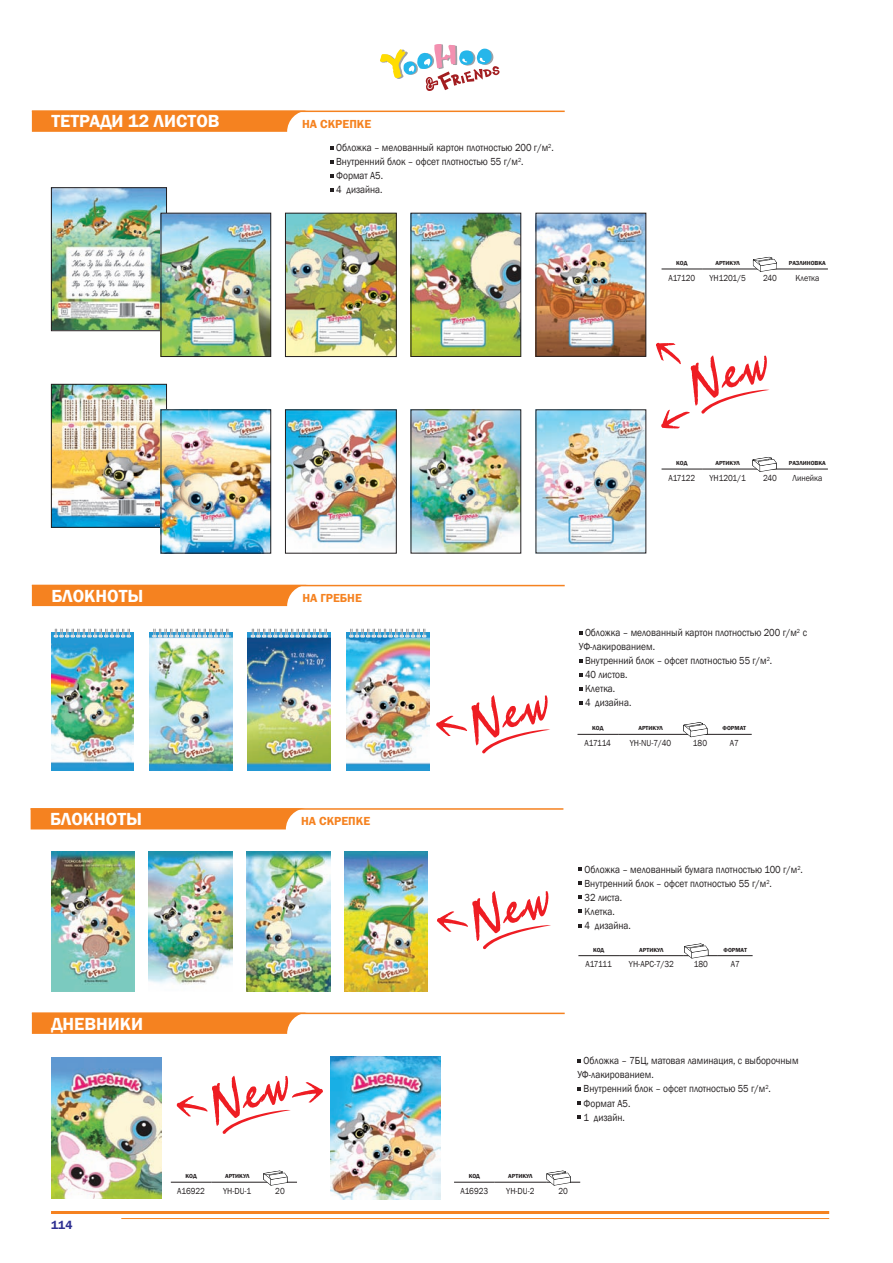
<style>
.page{position:relative;width:893px;height:1263px;background:#fff}
.page>*{position:absolute;margin:0;border:0;box-sizing:border-box;transform-origin:0 0}
.t1{font:600 18px "Franklin Gothic";color:#fff}
.t2{font:600 12px "Franklin Gothic";color:#f58220}
.t3{font:600 12px "Franklin Gothic";color:#2e3092}
.t4{font:10.5px/14.1px "Franklin Gothic";color:#231f20;scale:.9 1}
.t5{font:9px "Franklin Gothic";color:#231f20;scale:.9 1}
.t6{font:600 6px "Franklin Gothic";color:#231f20}
</style>
<div class="page">
<hr style="left:51px;top:1211px;width:778px;height:3px;background:#f58220">
<hr style="left:121px;top:1218px;width:708px;height:1px;background:#f58220">
<svg style="left:380px;top:44px;width:119px;height:47px"></svg>
<svg style="left:32px;top:1014px;width:276px;height:20px;background:#f58a2e"></svg>
<hr style="left:32px;top:1013px;width:533px;height:1px;background:#f58220">
<svg style="left:577px;top:1059px;width:4px;height:4px"></svg>
<svg style="left:577px;top:1087px;width:4px;height:4px"></svg>
<svg style="left:577px;top:1101px;width:4px;height:4px"></svg>
<svg style="left:577px;top:1115px;width:4px;height:4px"></svg>
<hr style="left:171px;top:1182px;width:40px;height:1px;background:#231f20">
<hr style="left:211px;top:1182px;width:52px;height:1px;background:#231f20">
<hr style="left:263px;top:1182px;width:34px;height:1px;background:#231f20">
<svg style="left:263px;top:1170px;width:24px;height:15px"></svg>
<hr style="left:454px;top:1182px;width:41px;height:1px;background:#231f20">
<hr style="left:495px;top:1182px;width:51px;height:1px;background:#231f20">
<hr style="left:546px;top:1182px;width:34px;height:1px;background:#231f20">
<svg style="left:546px;top:1170px;width:25px;height:15px"></svg>
<img style="left:330px;top:1057px;width:111px;height:142px">
<img style="left:51px;top:1057px;width:110px;height:141px">
<img style="left:53px;top:386px;width:112px;height:140px">
<div style="left:51px;top:384px;width:116px;height:144px;border:1px solid #231f20"></div>
<div style="left:32px;top:586px;width:276px;height:20px;background:#f58220"></div>
<hr style="left:32px;top:585px;width:533px;height:1px;background:#f58220">
<hr style="left:577px;top:734px;width:41px;height:1px;background:#231f20">
<hr style="left:618px;top:734px;width:65px;height:1px;background:#231f20">
<hr style="left:683px;top:734px;width:34px;height:1px;background:#231f20">
<hr style="left:717px;top:734px;width:35px;height:1px;background:#231f20">
<svg style="left:683px;top:722px;width:24px;height:15px"></svg>
<svg style="left:579px;top:631px;width:4px;height:3px"></svg>
<svg style="left:579px;top:659px;width:4px;height:4px"></svg>
<svg style="left:579px;top:673px;width:4px;height:4px"></svg>
<svg style="left:579px;top:687px;width:4px;height:4px"></svg>
<svg style="left:579px;top:701px;width:4px;height:4px"></svg>
<svg style="left:436px;top:695px;width:114px;height:59px"></svg>
<img style="left:51px;top:633px;width:83px;height:138px">
<svg style="left:54px;top:629px;width:77px;height:8px"></svg>
<hr style="left:662px;top:269px;width:40px;height:1px;background:#231f20">
<hr style="left:702px;top:269px;width:51px;height:1px;background:#231f20">
<hr style="left:753px;top:269px;width:34px;height:1px;background:#231f20">
<hr style="left:787px;top:269px;width:41px;height:1px;background:#231f20">
<svg style="left:752px;top:257px;width:25px;height:15px"></svg>
<svg style="left:330px;top:146px;width:4px;height:4px"></svg>
<svg style="left:330px;top:160px;width:4px;height:4px"></svg>
<svg style="left:330px;top:174px;width:4px;height:4px"></svg>
<svg style="left:330px;top:188px;width:4px;height:4px"></svg>
<svg style="left:32px;top:112px;width:276px;height:20px;background:#f58a2f"></svg>
<hr style="left:32px;top:111px;width:533px;height:1px;background:#f58220">
<hr style="left:662px;top:469px;width:40px;height:1px;background:#231f20">
<hr style="left:702px;top:469px;width:51px;height:1px;background:#231f20">
<hr style="left:753px;top:469px;width:34px;height:1px;background:#231f20">
<hr style="left:787px;top:469px;width:41px;height:1px;background:#231f20">
<svg style="left:752px;top:457px;width:24px;height:15px"></svg>
<img style="left:163px;top:411px;width:106px;height:140px">
<div style="left:161px;top:409px;width:110px;height:144px;border:1px solid #231f20"></div>
<img style="left:287px;top:411px;width:108px;height:136px">
<div style="left:285px;top:409px;width:112px;height:145px;border:1px solid #231f20"></div>
<img style="left:413px;top:411px;width:106px;height:140px">
<img style="left:538px;top:411px;width:106px;height:140px">
<img style="left:53px;top:189px;width:112px;height:140px">
<div style="left:51px;top:187px;width:116px;height:144px;border:1px solid #231f20"></div>
<img style="left:163px;top:215px;width:106px;height:140px">
<div style="left:161px;top:213px;width:110px;height:144px;border:1px solid #231f20"></div>
<img style="left:287px;top:215px;width:108px;height:140px">
<div style="left:285px;top:213px;width:112px;height:144px;border:1px solid #231f20"></div>
<img style="left:413px;top:215px;width:106px;height:140px">
<div style="left:411px;top:213px;width:110px;height:144px;border:1px solid #231f20"></div>
<img style="left:538px;top:215px;width:106px;height:140px">
<div style="left:536px;top:213px;width:110px;height:144px;border:1px solid #231f20"></div>
<svg style="left:656px;top:343px;width:113px;height:85px"></svg>
<img style="left:149px;top:633px;width:83px;height:138px">
<svg style="left:152px;top:629px;width:77px;height:8px"></svg>
<img style="left:248px;top:633px;width:83px;height:138px">
<svg style="left:251px;top:629px;width:77px;height:8px"></svg>
<img style="left:346px;top:633px;width:83px;height:138px">
<svg style="left:349px;top:629px;width:77px;height:8px"></svg>
<div style="left:31px;top:810px;width:268px;height:19px;background:#f58220"></div>
<hr style="left:31px;top:808px;width:532px;height:2px;background:#f58220">
<hr style="left:578px;top:955px;width:41px;height:1px;background:#231f20">
<hr style="left:619px;top:955px;width:65px;height:1px;background:#231f20">
<hr style="left:684px;top:955px;width:34px;height:1px;background:#231f20">
<hr style="left:718px;top:955px;width:35px;height:1px;background:#231f20">
<svg style="left:684px;top:943px;width:25px;height:16px"></svg>
<svg style="left:578px;top:867px;width:4px;height:4px"></svg>
<svg style="left:578px;top:881px;width:4px;height:4px"></svg>
<svg style="left:578px;top:895px;width:4px;height:4px"></svg>
<svg style="left:578px;top:909px;width:4px;height:4px"></svg>
<svg style="left:578px;top:924px;width:4px;height:3px"></svg>
<img style="left:51px;top:852px;width:83px;height:139px">
<img style="left:149px;top:852px;width:83px;height:133px">
<img style="left:246px;top:852px;width:84px;height:139px">
<img style="left:344px;top:852px;width:84px;height:139px">
<svg style="left:437px;top:891px;width:114px;height:58px"></svg>
<svg style="left:177px;top:1076px;width:146px;height:58px"></svg>
<h1 class="t1" style="left:51px;top:110px;width:170px">тетради 12 листо в</h1>
<p class="t2" style="left:302px;top:116px;width:71px">на скрепке</p>
<p class="t4" style="left:336px;top:141px;width:243px">Обложка – мелованный картон плотностью 200 г/м<sup>2</sup>.<br>Внутренний блок – офсет плотностью 55 г/м<sup>2</sup>.<br>Формат А5.<br>4 дизайна.</p>
<p class="t6" style="left:676px;top:259px;width:13px">КОД</p>
<p class="t6" style="left:715px;top:259px;width:26px">АРТИКУЛ</p>
<p class="t6" style="left:789px;top:259px;width:38px">ра злиновка</p>
<p class="t5" style="left:668px;top:272px;width:31px">A17120</p>
<p class="t5" style="left:709px;top:272px;width:42px">YH1201/5</p>
<p class="t5" style="left:763px;top:272px;width:17px">240</p>
<p class="t5" style="left:795px;top:272px;width:28px">Клетка</p>
<h1 class="t1" style="left:51px;top:585px;width:93px">блокноты</h1>
<p class="t2" style="left:302px;top:590px;width:61px">на гребне</p>
<h1 class="t1" style="left:50px;top:808px;width:93px">блокноты</h1>
<p class="t2" style="left:301px;top:814px;width:71px">на скрепке</p>
<h1 class="t1" style="left:51px;top:1012px;width:93px">дневники</h1>
<p class="t3" style="left:51px;top:1218px;width:23px">114</p>
<p class="t6" style="left:186px;top:1172px;width:13px">КОД</p>
<p class="t6" style="left:225px;top:1172px;width:26px">АРТИКУЛ</p>
<p class="t5" style="left:177px;top:1185px;width:32px">A16922</p>
<p class="t5" style="left:223px;top:1185px;width:33px">YH-DU-1</p>
<p class="t5" style="left:275px;top:1185px;width:12px">20</p>
<p class="t6" style="left:676px;top:459px;width:13px">КОД</p>
<p class="t6" style="left:715px;top:459px;width:26px">АРТИКУЛ</p>
<p class="t6" style="left:789px;top:459px;width:38px">ра злиновка</p>
<p class="t5" style="left:668px;top:472px;width:31px">A17122</p>
<p class="t5" style="left:709px;top:472px;width:42px">YH1201/1</p>
<p class="t5" style="left:763px;top:472px;width:17px">240</p>
<p class="t5" style="left:792px;top:472px;width:35px">Линейка</p>
<p class="t4" style="left:585px;top:626px;width:248px">Обложка – мелованный картон плотностью 200 г/м<sup>2</sup> с</p>
<p class="t4" style="left:579px;top:640px;width:86px">УФ-лакированием.</p>
<p class="t4" style="left:585px;top:654px;width:210px">Внутренний блок – офсет плотностью 55 г/м<sup>2</sup>.</p>
<p class="t4" style="left:585px;top:668px;width:49px">40 листов.</p>
<p class="t4" style="left:585px;top:682px;width:35px">Клетка.</p>
<p class="t4" style="left:585px;top:696px;width:53px">4 дизайна.</p>
<p class="t6" style="left:592px;top:725px;width:13px">КОД</p>
<p class="t6" style="left:638px;top:725px;width:26px">АРТИКУЛ</p>
<p class="t6" style="left:723px;top:725px;width:22px">формат</p>
<p class="t5" style="left:585px;top:737px;width:31px">A17114</p>
<p class="t5" style="left:630px;top:737px;width:48px">YH-NU-7/40</p>
<p class="t5" style="left:693px;top:737px;width:17px">180</p>
<p class="t5" style="left:730px;top:737px;width:12px">А7</p>
<p class="t4" style="left:585px;top:862px;width:244px">Обложка – мелованный бумага плотностью 100 г/м<sup>2</sup>.<br>Внутренний блок – офсет плотностью 55 г/м<sup>2</sup>.<br>32 листа.<br>Клетка.<br>4 дизайна.</p>
<p class="t6" style="left:593px;top:946px;width:13px">КОД</p>
<p class="t6" style="left:639px;top:946px;width:26px">АРТИКУЛ</p>
<p class="t6" style="left:723px;top:946px;width:22px">формат</p>
<p class="t5" style="left:585px;top:959px;width:31px">A17111</p>
<p class="t5" style="left:629px;top:959px;width:52px">YH-APC-7/32</p>
<p class="t5" style="left:694px;top:959px;width:17px">180</p>
<p class="t5" style="left:731px;top:959px;width:12px">А7</p>
<p class="t4" style="left:584px;top:1054px;width:240px">Обложка – 7БЦ, матовая ламинация, с выборочным</p>
<p class="t4" style="left:577px;top:1068px;width:86px">УФ-лакированием.</p>
<p class="t4" style="left:584px;top:1082px;width:210px">Внутренний блок – офсет плотностью 55 г/м<sup>2</sup>.</p>
<p class="t4" style="left:584px;top:1096px;width:54px">Формат А5.</p>
<p class="t4" style="left:584px;top:1110px;width:47px">1 дизайн.</p>
<p class="t6" style="left:469px;top:1172px;width:13px">КОД</p>
<p class="t6" style="left:508px;top:1172px;width:26px">АРТИКУЛ</p>
<p class="t5" style="left:460px;top:1185px;width:32px">A16923</p>
<p class="t5" style="left:506px;top:1185px;width:33px">YH-DU-2</p>
<p class="t5" style="left:558px;top:1185px;width:12px">20</p>
</div>
